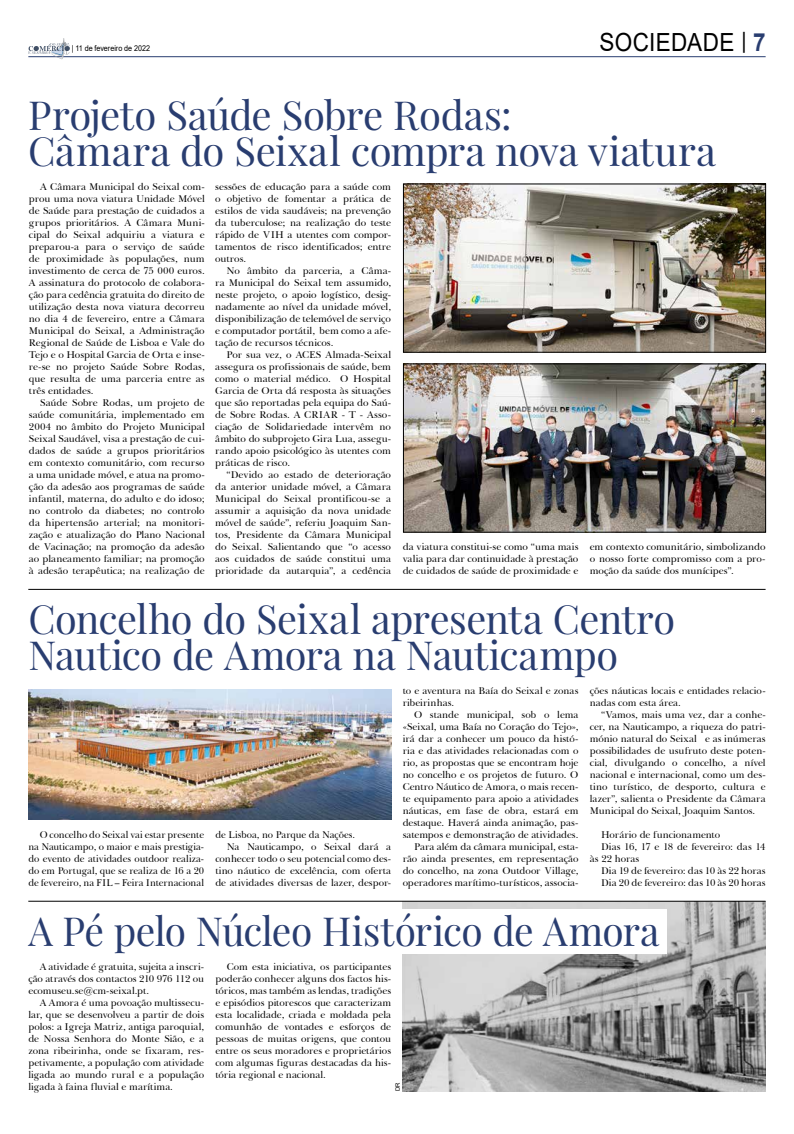
<style>
.page{position:relative;width:794px;height:1134px;background:#fff}
.page>*{position:absolute;margin:0;border:0;box-sizing:border-box;transform-origin:0 0}
.t1{font:40px/36px "Playfair Display";letter-spacing:-.01em;color:#293d70}
.t2{font:25px "Arial";letter-spacing:.015em;color:#000;scale:.9 1}
.t3{font:10px/12px "Baskerville BT";color:#000;text-align:justify}
.t4{font:10px/12px "Baskerville BT";color:#000;text-align:justify;scale:.96 1}
.t5{font:8px "Arial";color:#000;scale:.9 1}
.t6{font:6px "Arial";color:#000}
.s1{font-size:22px}
.s2{font-weight:700;color:#293d70}
</style>
<div class="page">
<img style="left:403px;top:902px;width:362px;height:189px">
<hr style="left:28px;top:56px;width:737px;height:1px;background:#293d70">
<svg style="left:28px;top:38px;width:42px;height:21px"></svg>
<hr style="left:28px;top:589px;width:737px;height:1px;background:#000">
<hr style="left:28px;top:901px;width:737px;height:1px;background:#000">
<img style="left:405px;top:186px;width:358px;height:164px">
<div style="left:403px;top:184px;width:362px;height:168px;border:1px solid #000"></div>
<img style="left:405px;top:366px;width:358px;height:164px">
<div style="left:403px;top:364px;width:362px;height:168px;border:1px solid #000"></div>
<div style="left:394px;top:909px;width:273px;height:45px;background:#fff"></div>
<img style="left:28px;top:689px;width:363px;height:130px">
<p class="t5" style="left:72px;top:43px;width:89px">| 11 de fevereiro de 2022</p>
<h2 class="t2" style="left:599px;top:25px;width:186px">SOCIEDADE <span class="s1">|</span> <span class="s2">7</span></h2>
<h1 class="t1" style="left:28px;top:97px;width:689px">Projeto Saúde Sobre Rodas:<br>Câmara do Seixal compra nova viatura</h1>
<p class="t3" style="left:29px;top:181px;width:177px;text-indent:11px">A Câmara Municipal do Seixal com&shy;prou uma nova viatura Unidade Móvel de Saúde para prestação de cuidados a grupos prioritários. A Câmara Muni&shy;cipal do Seixal adquiriu a viatura e preparou-a para o serviço de saúde de proximidade às populações, num investimento de cerca de 75 000 euros.<br>A assinatura do protocolo de colabora&shy;ção para cedência gratuita do direito de utilização desta nova viatura decorreu no dia 4 de fevereiro, entre a Câmara Municipal do Seixal, a Administração Regional de Saúde de Lisboa e Vale do Tejo e o Hospital Garcia de Orta e inse&shy;re-se no projeto Saúde Sobre Rodas, que resulta de uma parceria entre as três entidades.</p>
<p class="t3" style="left:29px;top:397px;width:177px;text-indent:11px">Saúde Sobre Rodas, um projeto de saúde comunitária, implementado em 2004 no âmbito do Projeto Municipal Seixal Saudável, visa a prestação de cui&shy;dados de saúde a grupos prioritários em contexto comunitário, com recurso a uma unidade móvel, e atua na promo&shy;ção da adesão aos programas de saúde infantil, materna, do adulto e do idoso; no controlo da diabetes; no controlo da hipertensão arterial; na monitori&shy;zação e atualização do Plano Nacional de Vacinação; na promoção da adesão ao planeamento familiar; na promoção à adesão terapêutica; na realização de</p>
<p class="t3" style="left:215px;top:181px;width:177px">sessões de educação para a saúde com o objetivo de fomentar a prática de estilos de vida saudáveis; na prevenção da tuberculose; na realização do teste rápido de VIH a utentes com compor&shy;tamentos de risco identificados; entre outros.</p>
<p class="t3" style="left:215px;top:265px;width:177px;text-indent:11px">No âmbito da parceria, a Câma&shy;ra Municipal do Seixal tem assumido, neste projeto, o apoio logístico, desig&shy;nadamente ao nível da unidade móvel, disponibilização de telemóvel de serviço e computador portátil, bem como a afe&shy;tação de recursos técnicos.</p>
<p class="t3" style="left:215px;top:349px;width:177px;text-indent:11px">Por sua vez, o ACES Almada-Seixal assegura os profissionais de saúde, bem como o material médico. O Hospital Garcia de Orta dá resposta às situações que são reportadas pela equipa do Saú&shy;de Sobre Rodas. A CRIAR - T - Asso&shy;ciação de Solidariedade intervêm no âmbito do subprojeto Gira Lua, assegu&shy;rando apoio psicológico às utentes com práticas de risco.</p>
<p class="t3" style="left:215px;top:469px;width:177px;text-indent:11px">“Devido ao estado de deterioração da anterior unidade móvel, a Câmara Municipal do Seixal prontificou-se a assumir a aquisição da nova unidade móvel de saúde”, referiu Joaquim San&shy;tos, Presidente da Câmara Municipal do Seixal. Salientando que “o acesso aos cuidados de saúde constitui uma prioridade da autarquia”, a cedência</p>
<p class="t3" style="left:403px;top:541px;width:177px">da viatura constitui-se como “uma mais valia para dar continuidade à prestação de cuidados de saúde de proximidade e</p>
<p class="t3" style="left:590px;top:541px;width:177px">em contexto comunitário, simbolizando o nosso forte compromisso com a pro&shy;moção da saúde dos munícipes”.</p>
<h1 class="t1" style="left:28px;top:601px;width:648px">Concelho do Seixal apresenta Centro<br>Nautico de Amora na Nauticampo</h1>
<p class="t4" style="left:28px;top:829px;width:185px;text-indent:11px">O concelho do Seixal vai estar presente na Nauticampo, o maior e mais prestigia&shy;do evento de atividades outdoor realiza&shy;do em Portugal, que se realiza de 16 a 20 de fevereiro, na FIL – Feira Internacional</p>
<p class="t4" style="left:215px;top:829px;width:147px">de Lisboa, no Parque da Nações.</p>
<p class="t3" style="left:227px;top:841px;width:166px">Na Nauticampo, o Seixal dará a</p>
<p class="t3" style="left:215px;top:853px;width:177px">conhecer todo o seu potencial como des-</p>
<p class="t3" style="left:215px;top:865px;width:177px">tino náutico de excelência, com oferta</p>
<p class="t3" style="left:215px;top:877px;width:177px">de atividades diversas de lazer, despor-</p>
<p class="t3" style="left:403px;top:685px;width:177px">to e aventura na Baía do Seixal e zonas ribeirinhas.</p>
<p class="t3" style="left:403px;top:709px;width:177px;text-align:right">O stande municipal, sob o lema «Seixal, uma Baía no Coração do Tejo», irá dar a conhecer um pouco da histó&shy;ria e das atividades relacionadas com o rio, as propostas que se encontram hoje no concelho e os projetos de futuro. O Centro Náutico de Amora, o mais recen&shy;te equipamento para apoio a atividades náuticas, em fase de obra, estará em destaque. Haverá ainda animação, pas&shy;satempos e demonstração de atividades.<br>Para além da câmara municipal, esta&shy;rão ainda presentes, em representação do concelho, na zona Outdoor Village, operadores marítimo-turísticos, associa-</p>
<p class="t3" style="left:590px;top:685px;width:177px">ções náuticas locais e entidades relacio&shy;nadas com esta área.</p>
<p class="t3" style="left:590px;top:709px;width:177px;text-indent:11px">“Vamos, mais uma vez, dar a conhe&shy;cer, na Nauticampo, a riqueza do patri&shy;mónio natural do Seixal e as inúmeras possibilidades de usufruto deste poten&shy;cial, divulgando o concelho, a nível nacional e internacional, como um des&shy;tino turístico, de desporto, cultura e lazer”, salienta o Presidente da Câmara Municipal do Seixal, Joaquim Santos.</p>
<p class="t3" style="left:601px;top:829px;width:121px">Horário de funcionamento</p>
<p class="t3" style="left:601px;top:841px;width:166px">Dias 16, 17 e 18 de fevereiro: das 14</p>
<p class="t3" style="left:590px;top:853px;width:51px">às 22 horas</p>
<p class="t3" style="left:601px;top:865px;width:166px">Dia 19 de fevereiro: das 10 às 22 horas</p>
<p class="t3" style="left:601px;top:877px;width:166px">Dia 20 de fevereiro: das 10 às 20 horas</p>
<h1 class="t1" style="left:28px;top:913px;width:632px">A Pé pelo Núcleo Histórico de Amora</h1>
<p class="t3" style="left:28px;top:961px;width:177px;text-indent:11px">A atividade é gratuita, sujeita a inscri&shy;ção através dos contactos 210 976 112 ou ecomuseu.se@cm-seixal.pt.</p>
<p class="t3" style="left:28px;top:997px;width:177px;text-indent:11px">A Amora é uma povoação multissecu&shy;lar, que se desenvolveu a partir de dois polos: a Igreja Matriz, antiga paroquial, de Nossa Senhora do Monte Sião, e a zona ribeirinha, onde se fixaram, res&shy;petivamente, a população com atividade ligada ao mundo rural e a população ligada à faina fluvial e marítima.</p>
<p class="t3" style="left:215px;top:961px;width:177px;text-indent:11px">Com esta iniciativa, os participantes poderão conhecer alguns dos factos his&shy;tóricos, mas também as lendas, tradições e episódios pitorescos que caracterizam esta localidade, criada e moldada pela comunhão de vontades e esforços de pessoas de muitas origens, que contou entre os seus moradores e proprietários com algumas figuras destacadas da his&shy;tória regional e nacional.</p>
<p class="t6" style="left:393px;top:1091px;width:10px;rotate:-90deg">DR</p>
</div>
